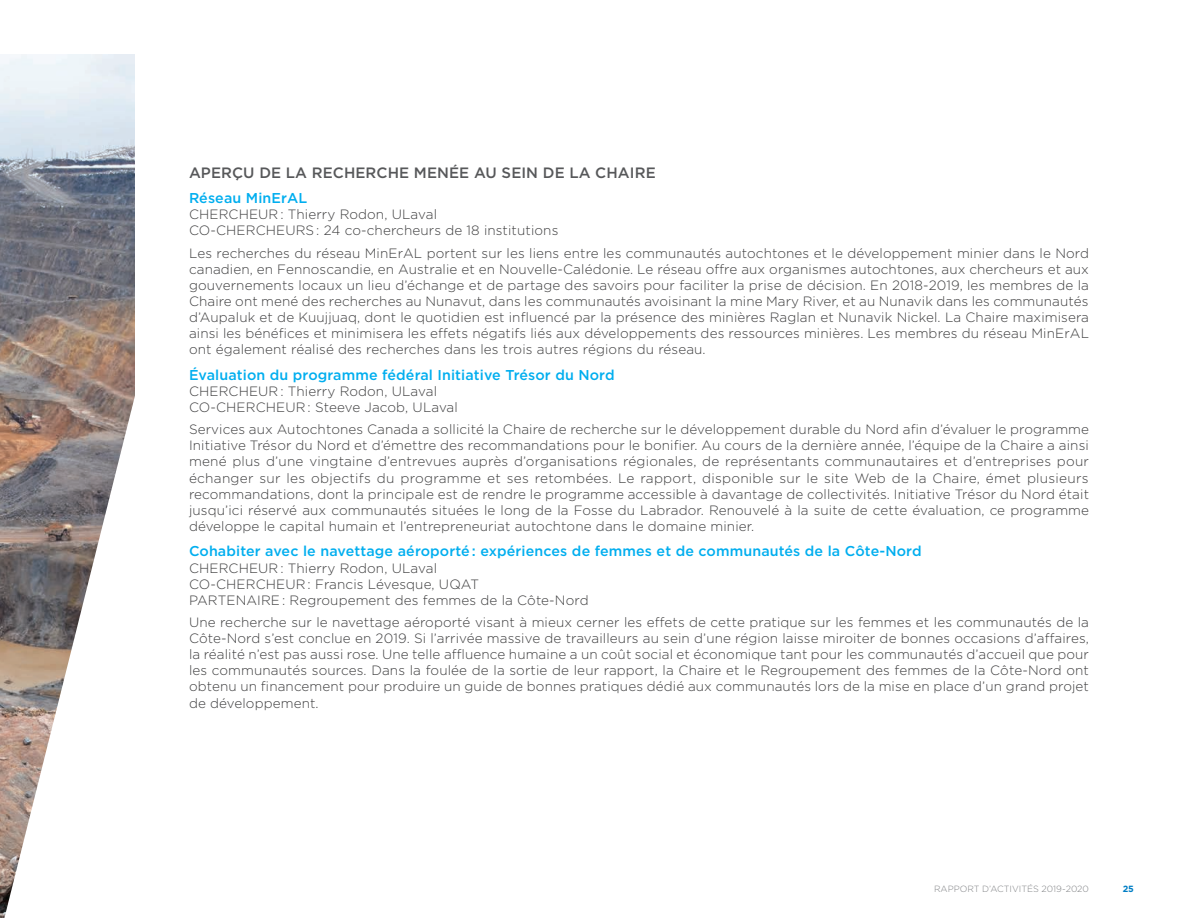
<style>
.page{position:relative;width:1188px;height:918px;background:#fff}
.page>*{position:absolute;margin:0;border:0;box-sizing:border-box;transform-origin:0 0}
.Sous-titre{font:500 15px "Gotham";letter-spacing:.005em;color:#57585a}
.SST_couleur{font:500 14.25px "Gotham";letter-spacing:.01em;color:#00aeef}
.texte_courant{font:300 13.5px/16px "Gotham";letter-spacing:.01em;color:#3e3e3f;text-align:justify}
.t1{font:300 9px "Gotham";color:#808285}
.t2{font:700 9px "Gotham";color:#007ec5}
</style>
<div class="page">
<img style="left:0;top:54px;width:135px;height:864px">
<p class="Sous-titre" style="left:189px;top:163px;width:468px">APERÇU DE LA RECHERCHE MENÉE AU SEIN DE LA CHAIRE</p>
<p class="SST_couleur" style="left:189px;top:189px;width:120px">Réseau MinErAL</p>
<p class="texte_courant" style="left:189px;top:206px;width:250px">CHERCHEUR : Thierry Rodon, ULaval</p>
<p class="texte_courant" style="left:189px;top:222px;width:371px">CO-CHERCHEURS : 24 co-chercheurs de 18 institutions</p>
<p class="texte_courant" style="left:189px;top:244px;width:902px">Les recherches du réseau MinErAL portent sur les liens entre les communautés autochtones et le développement minier dans le Nord canadien, en Fennoscandie, en Australie et en Nouvelle-Calédonie. Le réseau offre aux organismes autochtones, aux chercheurs et aux gouvernements locaux un lieu d’échange et de partage des savoirs pour faciliter la prise de décision. En 2018-2019, les membres de la Chaire ont mené des recherches au Nunavut, dans les communautés avoisinant la mine Mary River, et au Nunavik dans les communautés d’Aupaluk et de Kuujjuaq, dont le quotidien est influencé par la présence des minières Raglan et Nunavik Nickel. La Chaire maximisera ainsi les bénéfices et minimisera les effets négatifs liés aux développements des ressources minières. Les membres du réseau MinErAL ont également réalisé des recherches dans les trois autres régions du réseau.</p>
<p class="SST_couleur" style="left:189px;top:366px;width:427px">Évaluation du programme fédéral Initiative Trésor du Nord</p>
<p class="texte_courant" style="left:189px;top:383px;width:250px">CHERCHEUR : Thierry Rodon, ULaval</p>
<p class="texte_courant" style="left:189px;top:399px;width:270px">CO-CHERCHEUR : Steeve Jacob, ULaval</p>
<p class="texte_courant" style="left:189px;top:421px;width:902px">Services aux Autochtones Canada a sollicité la Chaire de recherche sur le développement durable du Nord afin d’évaluer le programme Initiative Trésor du Nord et d’émettre des recommandations pour le bonifier. Au cours de la dernière année, l’équipe de la Chaire a ainsi mené plus d’une vingtaine d’entrevues auprès d’organisations régionales, de représentants communautaires et d’entreprises pour échanger sur les objectifs du programme et ses retombées. Le rapport, disponible sur le site Web de la Chaire, émet plusieurs recommandations, dont la principale est de rendre le programme accessible à davantage de collectivités. Initiative Trésor du Nord était jusqu’ici réservé aux communautés situées le long de la Fosse du Labrador. Renouvelé à la suite de cette évaluation, ce programme développe le capital humain et l’entrepreneuriat autochtone dans le domaine minier.</p>
<p class="SST_couleur" style="left:189px;top:542px;width:734px">Cohabiter avec le navettage aéroporté : expériences de femmes et de communautés de la Côte-Nord</p>
<p class="texte_courant" style="left:189px;top:559px;width:250px">CHERCHEUR : Thierry Rodon, ULaval</p>
<p class="texte_courant" style="left:189px;top:576px;width:292px">CO-CHERCHEUR : Francis Lévesque, UQAT</p>
<p class="texte_courant" style="left:189px;top:592px;width:401px">PARTENAIRE : Regroupement des femmes de la Côte-Nord</p>
<p class="texte_courant" style="left:189px;top:614px;width:902px">Une recherche sur le navettage aéroporté visant à mieux cerner les effets de cette pratique sur les femmes et les communautés de la Côte-Nord s’est conclue en 2019. Si l’arrivée massive de travailleurs au sein d’une région laisse miroiter de bonnes occasions d’affaires, la réalité n’est pas aussi rose. Une telle affluence humaine a un coût social et économique tant pour les communautés d’accueil que pour les communautés sources. Dans la foulée de la sortie de leur rapport, la Chaire et le Regroupement des femmes de la Côte-Nord ont obtenu un financement pour produire un guide de bonnes pratiques dédié aux communautés lors de la mise en place d’un grand projet de développement.</p>
<p class="t1" style="left:934px;top:884px;width:156px">RAPPORT D’ACTIVITÉS 2019-2020</p>
<p class="t2" style="left:1123px;top:883px;width:13px">25</p>
</div>
